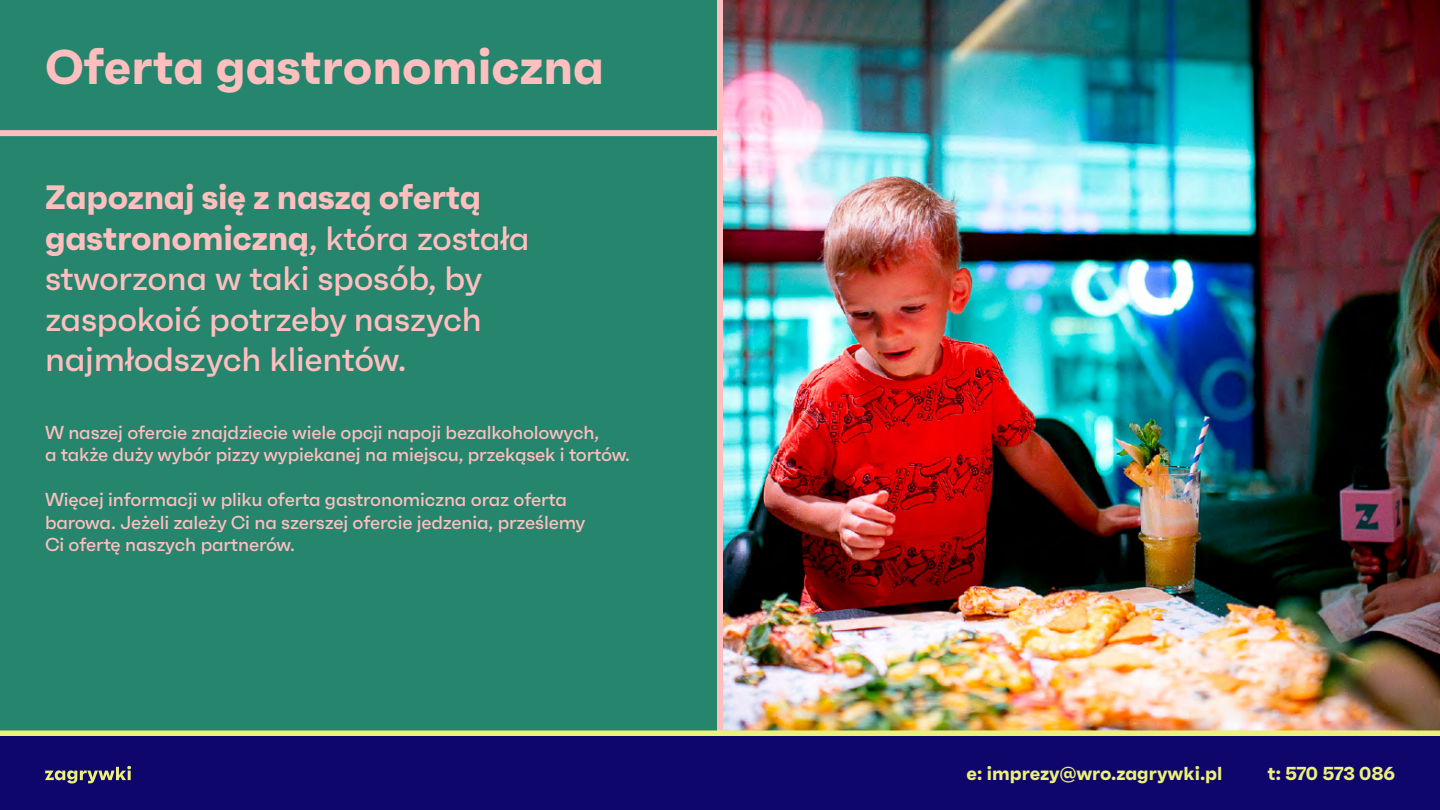
<style>
.page{position:relative;width:1440px;height:810px;background:#fff}
.page>*{position:absolute;margin:0;border:0;box-sizing:border-box;transform-origin:0 0}
.t1{font:700 48.75px "Faktum";color:#ffbfbf}
.t2{font:500 33.75px/40.5px "Faktum";letter-spacing:-.01em;color:#ffbfbf}
.t3{font:500 18.75px/22.5px "Faktum";letter-spacing:-.01em;color:#ffbfbf}
.t4{font:700 18.75px "Faktum";color:#ebf17b}
.s1{font-weight:700}
</style>
<div class="page">
<img style="left:723px;top:0;width:717px;height:730px">
<div style="left:0;top:0;width:720px;height:810px;background:#26856d"></div>
<div style="left:717px;top:0;width:6px;height:810px;background:#ffbfbf"></div>
<div style="left:0;top:130px;width:720px;height:6px;background:#ffbfbf"></div>
<div style="left:0;top:730px;width:1440px;height:6px;background:#ebf17b"></div>
<div style="left:0;top:736px;width:1440px;height:74px;background:#0e066b"></div>
<svg style="left:45px;top:766px;width:86px;height:18px"></svg>
<h1 class="t1" style="left:45px;top:36px;width:561px">Oferta gastronomiczna</h1>
<h2 class="t2" style="left:45px;top:177px;width:486px"><span class="s1">Zapoznaj się z naszą ofertą gastronomiczną</span>, która została stworzona w taki sposób, by zaspokoić potrzeby naszych najmłodszych klientów.</h2>
<p class="t3" style="left:45px;top:421px;width:586px">W naszej ofercie znajdziecie wiele opcji napoji bezalkoholowych,<br>a także duży wybór pizzy wypiekanej na miejscu, przekąsek i tortów.</p>
<p class="t3" style="left:45px;top:488px;width:542px">Więcej informacji w pliku oferta gastronomiczna oraz oferta barowa. Jeżeli zależy Ci na szerszej ofercie jedzenia, prześlemy<br>Ci ofertę naszych partnerów.</p>
<p class="t4" style="left:967px;top:762px;width:257px">e: imprezy@wro.zagrywki.pl</p>
<p class="t4" style="left:1268px;top:762px;width:129px">t: 570 573 086</p>
</div>
